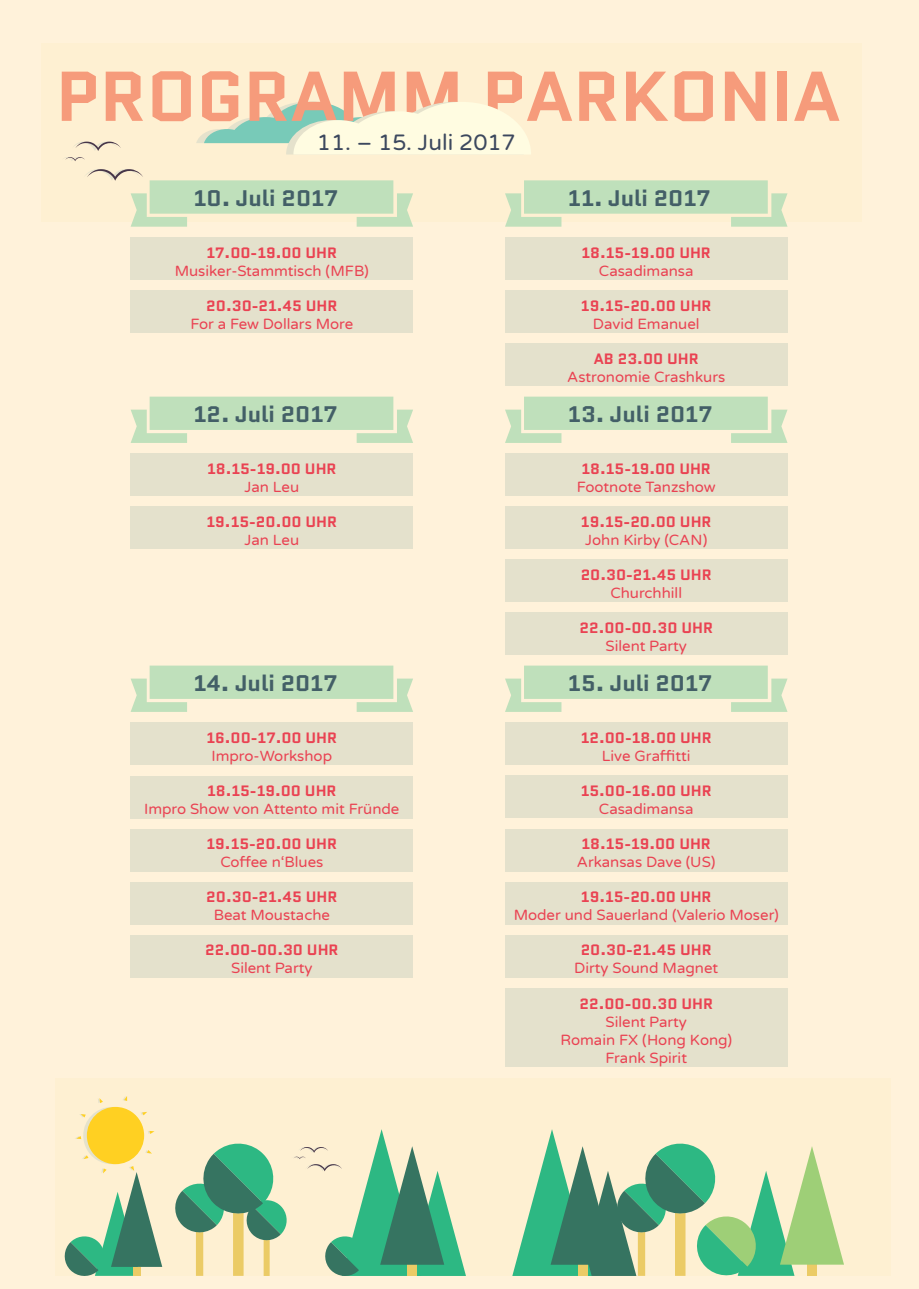
<style>
.page{position:relative;width:919px;height:1289px;background:#fff}
.page>*{position:absolute;margin:0;border:0;box-sizing:border-box;transform-origin:0 0}
.t1{font:700 70.35px "Quantico";color:#f69b7b}
.t2{font:700 22.5px "Quantico";color:#435f67}
.t3{font:22.5px "Varela Round";color:#3c485e}
.t4{font:15px "Varela Round";color:#ea4252}
.t5{font:700 15px "Quantico";color:#ea4252}
</style>
<div class="page">
<div style="left:0;top:0;width:918px;height:1288px;background:#fff2da"></div>
<div style="left:41px;top:43px;width:820px;height:178px;background:#fef0d2"></div>
<svg style="left:65px;top:157px;width:20px;height:4px"></svg>
<svg style="left:74px;top:142px;width:47px;height:9px"></svg>
<svg style="left:196px;top:102px;width:335px;height:52px"></svg>
<div style="left:55px;top:1078px;width:835px;height:197px;background:#fef0d2"></div>
<svg style="left:64px;top:1096px;width:98px;height:179px"></svg>
<svg style="left:175px;top:1129px;width:291px;height:146px"></svg>
<svg style="left:512px;top:1129px;width:332px;height:146px"></svg>
<svg style="left:86px;top:169px;width:327px;height:58px"></svg>
<svg style="left:131px;top:396px;width:282px;height:47px"></svg>
<svg style="left:131px;top:665px;width:282px;height:47px"></svg>
<svg style="left:505px;top:180px;width:282px;height:47px"></svg>
<svg style="left:505px;top:396px;width:282px;height:47px"></svg>
<svg style="left:505px;top:665px;width:282px;height:47px"></svg>
<div style="left:131px;top:237px;width:282px;height:43px;background:#e4e1cc"></div>
<div style="left:131px;top:453px;width:282px;height:43px;background:#e4e1cc"></div>
<div style="left:505px;top:237px;width:282px;height:43px;background:#e4e1cc"></div>
<div style="left:505px;top:453px;width:282px;height:43px;background:#e4e1cc"></div>
<div style="left:505px;top:722px;width:282px;height:43px;background:#e4e1cc"></div>
<div style="left:131px;top:290px;width:282px;height:43px;background:#e4e1cc"></div>
<div style="left:131px;top:506px;width:282px;height:43px;background:#e4e1cc"></div>
<div style="left:131px;top:722px;width:282px;height:43px;background:#e4e1cc"></div>
<div style="left:131px;top:775px;width:282px;height:43px;background:#e4e1cc"></div>
<div style="left:131px;top:828px;width:282px;height:43px;background:#e4e1cc"></div>
<div style="left:131px;top:882px;width:282px;height:42px;background:#e4e1cc"></div>
<div style="left:131px;top:935px;width:282px;height:42px;background:#e4e1cc"></div>
<div style="left:505px;top:290px;width:282px;height:43px;background:#e4e1cc"></div>
<div style="left:505px;top:506px;width:282px;height:43px;background:#e4e1cc"></div>
<div style="left:505px;top:775px;width:282px;height:43px;background:#e4e1cc"></div>
<div style="left:505px;top:343px;width:282px;height:43px;background:#e4e1cc"></div>
<div style="left:505px;top:559px;width:282px;height:43px;background:#e4e1cc"></div>
<div style="left:505px;top:612px;width:282px;height:43px;background:#e4e1cc"></div>
<div style="left:505px;top:828px;width:282px;height:43px;background:#e4e1cc"></div>
<div style="left:505px;top:882px;width:282px;height:42px;background:#e4e1cc"></div>
<div style="left:505px;top:935px;width:282px;height:42px;background:#e4e1cc"></div>
<div style="left:505px;top:988px;width:282px;height:78px;background:#e4e1cc"></div>
<p class="t1" style="left:56px;top:46px;width:786px">PROGRAMM PARKONIA</p>
<p class="t1" style="left:85px;top:84px;width:786px">PROGRAMM PARKONIA</p>
<p class="t3" style="left:317px;top:127px;width:200px">11. – 15. Juli 2017</p>
<p class="t2" style="left:193px;top:182px;width:146px">10. Juli 2017</p>
<p class="t2" style="left:568px;top:182px;width:144px">11. Juli 2017</p>
<p class="t5" style="left:206px;top:241px;width:132px">17.00-19.00 UHR</p>
<p class="t4" style="left:175px;top:260px;width:195px">Musiker-Stammtisch (MFB)</p>
<p class="t5" style="left:581px;top:241px;width:131px">18.15-19.00 UHR</p>
<p class="t4" style="left:599px;top:260px;width:96px">Casadimansa</p>
<p class="t5" style="left:206px;top:295px;width:133px">20.30-21.45 UHR</p>
<p class="t4" style="left:190px;top:313px;width:164px">For a Few Dollars More</p>
<p class="t5" style="left:581px;top:295px;width:132px">19.15-20.00 UHR</p>
<p class="t4" style="left:593px;top:313px;width:108px">David Emanuel</p>
<p class="t5" style="left:593px;top:348px;width:106px">AB 23.00 UHR</p>
<p class="t4" style="left:567px;top:366px;width:159px">Astronomie Crashkurs</p>
<p class="t2" style="left:193px;top:398px;width:145px">12. Juli 2017</p>
<p class="t2" style="left:568px;top:398px;width:146px">13. Juli 2017</p>
<p class="t5" style="left:207px;top:458px;width:131px">18.15-19.00 UHR</p>
<p class="t4" style="left:244px;top:476px;width:56px">Jan Leu</p>
<p class="t5" style="left:581px;top:458px;width:131px">18.15-19.00 UHR</p>
<p class="t4" style="left:576px;top:476px;width:140px">Footnote Tanzshow</p>
<p class="t5" style="left:206px;top:511px;width:132px">19.15-20.00 UHR</p>
<p class="t4" style="left:244px;top:529px;width:56px">Jan Leu</p>
<p class="t5" style="left:581px;top:511px;width:132px">19.15-20.00 UHR</p>
<p class="t4" style="left:585px;top:529px;width:124px">John Kirby (CAN)</p>
<p class="t5" style="left:580px;top:563px;width:133px">20.30-21.45 UHR</p>
<p class="t4" style="left:610px;top:582px;width:73px">Churchhill</p>
<p class="t5" style="left:579px;top:616px;width:135px">22.00-00.30 UHR</p>
<p class="t4" style="left:605px;top:635px;width:83px">Silent Party</p>
<p class="t2" style="left:193px;top:667px;width:145px">14. Juli 2017</p>
<p class="t2" style="left:568px;top:667px;width:146px">15. Juli 2017</p>
<p class="t5" style="left:206px;top:726px;width:132px">16.00-17.00 UHR</p>
<p class="t4" style="left:211px;top:745px;width:122px">Impro-Workshop</p>
<p class="t5" style="left:207px;top:780px;width:131px">18.15-19.00 UHR</p>
<p class="t4" style="left:144px;top:798px;width:257px">Impro Show von Attento mit Fründe</p>
<p class="t5" style="left:206px;top:833px;width:132px">19.15-20.00 UHR</p>
<p class="t4" style="left:220px;top:851px;width:104px">Coffee n‘Blues</p>
<p class="t5" style="left:206px;top:886px;width:133px">20.30-21.45 UHR</p>
<p class="t4" style="left:214px;top:904px;width:118px">Beat Moustache</p>
<p class="t5" style="left:205px;top:939px;width:135px">22.00-00.30 UHR</p>
<p class="t4" style="left:231px;top:957px;width:83px">Silent Party</p>
<p class="t5" style="left:580px;top:726px;width:132px">12.00-18.00 UHR</p>
<p class="t4" style="left:602px;top:745px;width:90px">Live Graffitti</p>
<p class="t5" style="left:580px;top:780px;width:132px">15.00-16.00 UHR</p>
<p class="t4" style="left:599px;top:798px;width:96px">Casadimansa</p>
<p class="t5" style="left:581px;top:833px;width:131px">18.15-19.00 UHR</p>
<p class="t4" style="left:577px;top:851px;width:140px">Arkansas Dave (US)</p>
<p class="t5" style="left:581px;top:886px;width:132px">19.15-20.00 UHR</p>
<p class="t4" style="left:513px;top:904px;width:266px">Moder und Sauerland (Valerio Moser)</p>
<p class="t5" style="left:580px;top:939px;width:133px">20.30-21.45 UHR</p>
<p class="t4" style="left:574px;top:957px;width:145px">Dirty Sound Magnet</p>
<p class="t5" style="left:579px;top:992px;width:135px">22.00-00.30 UHR</p>
<p class="t4" style="left:605px;top:1011px;width:83px">Silent Party</p>
<p class="t4" style="left:560px;top:1029px;width:173px">Romain FX (Hong Kong)</p>
<p class="t4" style="left:605px;top:1047px;width:83px">Frank Spirit</p>
</div>
